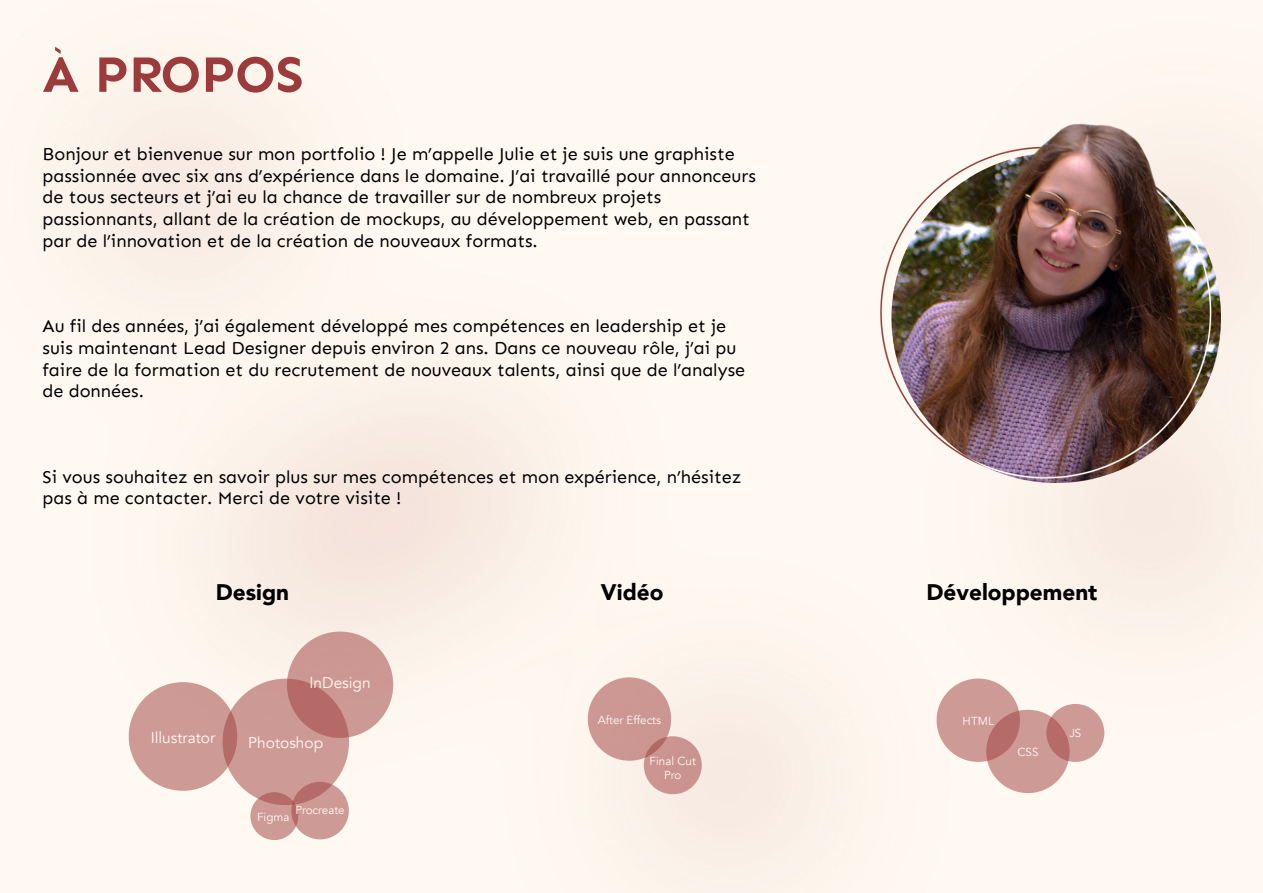
<style>
.page{position:relative;width:1263px;height:893px;background:#fff}
.page>*{position:absolute;margin:0;border:0;box-sizing:border-box;transform-origin:0 0}
.t1{font:700 52.5px "Sen";color:#9b3b3b}
.t2{font:900 22.5px "Avenir";color:#000}
.t3{font:18px/21.6px "Sen";color:#000}
.t4{font:15.45px "Avenir";color:#fff9f0}
.t5{font:11.7px/14px "Avenir";color:#fff9f0;text-align:center}
</style>
<div class="page">
<img style="left:0;top:0;width:1263px;height:893px">
<img style="left:880px;top:124px;width:340px;height:358px">
<div style="left:986px;top:710px;width:83px;height:83px;background:#ce9a96;border-radius:50%"></div>
<svg style="left:936px;top:678px;width:84px;height:84px;background:#ca938f"></svg>
<svg style="left:1046px;top:704px;width:58px;height:58px;background:#c88e8b"></svg>
<div style="left:588px;top:677px;width:83px;height:84px;background:#cc9793;border-radius:50%"></div>
<svg style="left:644px;top:736px;width:58px;height:58px;background:#c9928e"></svg>
<div style="left:223px;top:679px;width:126px;height:126px;background:#ce9a96;border-radius:50%"></div>
<svg style="left:287px;top:632px;width:106px;height:106px;background:#c68b88"></svg>
<svg style="left:129px;top:682px;width:108px;height:109px;background:#cc9793"></svg>
<svg style="left:291px;top:782px;width:58px;height:57px;background:#c9918e"></svg>
<svg style="left:250px;top:792px;width:48px;height:48px;background:#c8908c"></svg>
<h1 class="t1" style="left:43px;top:44px;width:263px">À PROPOS</h1>
<p class="t3" style="left:43px;top:143px;width:715px">Bonjour et bienvenue sur mon portfolio ! Je m’appelle Julie et je suis une graphiste passionnée avec six ans d’expérience dans le domaine. J’ai travaillé pour annonceurs de tous secteurs et j’ai eu la chance de travailler sur de nombreux projets passionnants, allant de la création de mockups, au développement web, en passant par de l’innovation et de la création de nouveaux formats.</p>
<p class="t3" style="left:43px;top:316px;width:704px">Au fil des années, j’ai également développé mes compétences en leadership et je suis maintenant Lead Designer depuis environ 2 ans. Dans ce nouveau rôle, j’ai pu faire de la formation et du recrutement de nouveaux talents, ainsi que de l’analyse de données.</p>
<p class="t3" style="left:43px;top:466px;width:700px">Si vous souhaitez en savoir plus sur mes compétences et mon expérience, n’hésitez pas à me contacter. Merci de votre visite !</p>
<p class="t2" style="left:216px;top:573px;width:75px">Design</p>
<p class="t2" style="left:601px;top:573px;width:64px">Vidéo</p>
<p class="t2" style="left:926px;top:573px;width:172px">Développement</p>
<p class="t4" style="left:151px;top:728px;width:66px">Illustrator</p>
<p class="t4" style="left:309px;top:674px;width:63px">InDesign</p>
<p class="t4" style="left:248px;top:734px;width:76px">Photoshop</p>
<p class="t5" style="left:295px;top:803px;width:51px">Procreate</p>
<p class="t5" style="left:257px;top:810px;width:34px">Figma</p>
<p class="t5" style="left:598px;top:713px;width:65px">After Effects</p>
<p class="t5" style="left:650px;top:754px;width:48px">Final Cut<br>Pro</p>
<p class="t5" style="left:963px;top:714px;width:33px">HTML</p>
<p class="t5" style="left:1017px;top:746px;width:23px">CSS</p>
<p class="t5" style="left:1069px;top:726px;width:14px">JS</p>
</div>
